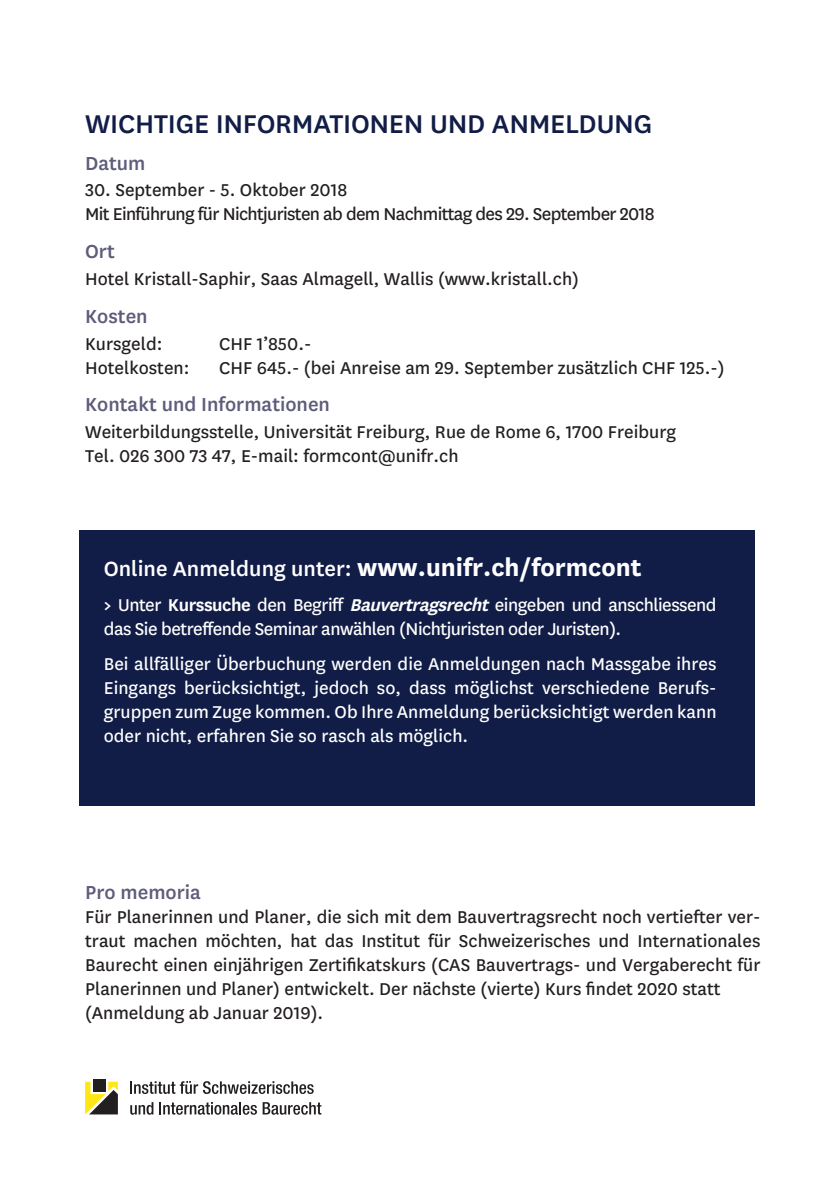
<style>
.page{position:relative;width:840px;height:1191px;background:#fff}
.page>*{position:absolute;margin:0;border:0;box-sizing:border-box;transform-origin:0 0}
.t1{font:500 30px "National Uni Fr";letter-spacing:-.01em;color:#111d47}
.t2{font:500 24px "National Uni Fr";color:#fff}
.t3{font:500 22px "National Uni Fr";color:#5d5c7a}
.t4{font:20px/24px "National Uni Fr";color:#231f20;text-align:justify}
.t5{font:20px/24px "National Uni Fr";letter-spacing:-.025em;color:#fff}
.t6{font:20px "National Uni Fr";letter-spacing:-.035em;color:#231f20}
.s1{font-weight:700;font-size:28px}
.s2{font-weight:700}
.s3{font-weight:600}
.s4{font-weight:600;font-style:italic}
</style>
<div class="page">
<div style="left:79px;top:530px;width:675px;height:275px;background:#111d47"></div>
<svg style="left:130px;top:1081px;width:183px;height:13px"></svg>
<svg style="left:130px;top:1102px;width:23px;height:12px"></svg>
<svg style="left:159px;top:1102px;width:162px;height:12px"></svg>
<div style="left:93px;top:1079px;width:13px;height:12px;background:#231f20"></div>
<svg style="left:85px;top:1081px;width:33px;height:33px"></svg>
<p class="t1" style="left:85px;top:103px;width:568px">WICHTIGE INFORMATIONEN UND ANMELDUNG</p>
<p class="t3" style="left:85px;top:148px;width:62px">Datum</p>
<p class="t4" style="left:85px;top:177px;width:263px">30. September - 5. Oktober 2018</p>
<p class="t6" style="left:85px;top:201px;width:570px">Mit Einführung für Nichtjuristen ab dem Nachmittag des 29. September 2018</p>
<p class="t3" style="left:85px;top:236px;width:31px">Ort</p>
<p class="t4" style="left:85px;top:266px;width:495px">Hotel Kristall-Saphir, Saas Almagell, Wallis (www.kristall.ch)</p>
<p class="t3" style="left:85px;top:301px;width:64px">Kosten</p>
<p class="t4" style="left:85px;top:330px;width:79px">Kursgeld:</p>
<p class="t4" style="left:219px;top:330px;width:94px">CHF 1’850.-</p>
<p class="t4" style="left:85px;top:354px;width:106px">Hotelkosten:</p>
<p class="t4" style="left:219px;top:354px;width:506px">CHF 645.- (bei Anreise am 29. September zusätzlich CHF 125.-)</p>
<p class="t3" style="left:85px;top:390px;width:246px">Kontakt und Informationen</p>
<p class="t4" style="left:85px;top:419px;width:592px">Weiterbildungsstelle, Universität Freiburg, Rue de Rome 6, 1700 Freiburg</p>
<p class="t4" style="left:85px;top:443px;width:375px">Tel. 026 300 73 47, E-mail: formcont@unifr.ch</p>
<p class="t2" style="left:104px;top:552px;width:539px">Online Anmeldung unter: <span class="s1">www.unifr.ch/formcont</span></p>
<p class="t5" style="left:104px;top:592px;width:614px"><span class="s2">&gt;</span> Unter <span class="s3">Kurssuche</span> den Begriff <span class="s4">Bauvertragsrecht</span>eingeben und anschliessend das Sie betreffende Seminar anwählen (Nichtjuristen oder Juristen).</p>
<p class="t5" style="left:104px;top:651px;width:614px;text-align:justify">Bei allfälliger Überbuchung werden die Anmeldungen nach Massgabe ihres Eingangs berücksichtigt, jedoch so, dass möglichst verschiedene Berufs&shy;gruppen zum Zuge kommen. Ob Ihre Anmeldung berücksichtigt werden kann oder nicht, erfahren Sie so rasch als möglich.</p>
<p class="t3" style="left:85px;top:877px;width:117px">Pro memoria</p>
<p class="t4" style="left:85px;top:903px;width:676px">Für Planerinnen und Planer, die sich mit dem Bauvertragsrecht noch vertiefter ver&shy;traut machen möchten, hat das Institut für Schweizerisches und Internationales Baurecht einen einjährigen Zertifikatskurs (CAS Bauvertrags- und Vergaberecht für Planerinnen und Planer) entwickelt. Der nächste (vierte) Kurs findet 2020 statt</p>
<p class="t4" style="left:85px;top:999px;width:239px">(Anmeldung ab Januar 2019).</p>
</div>
